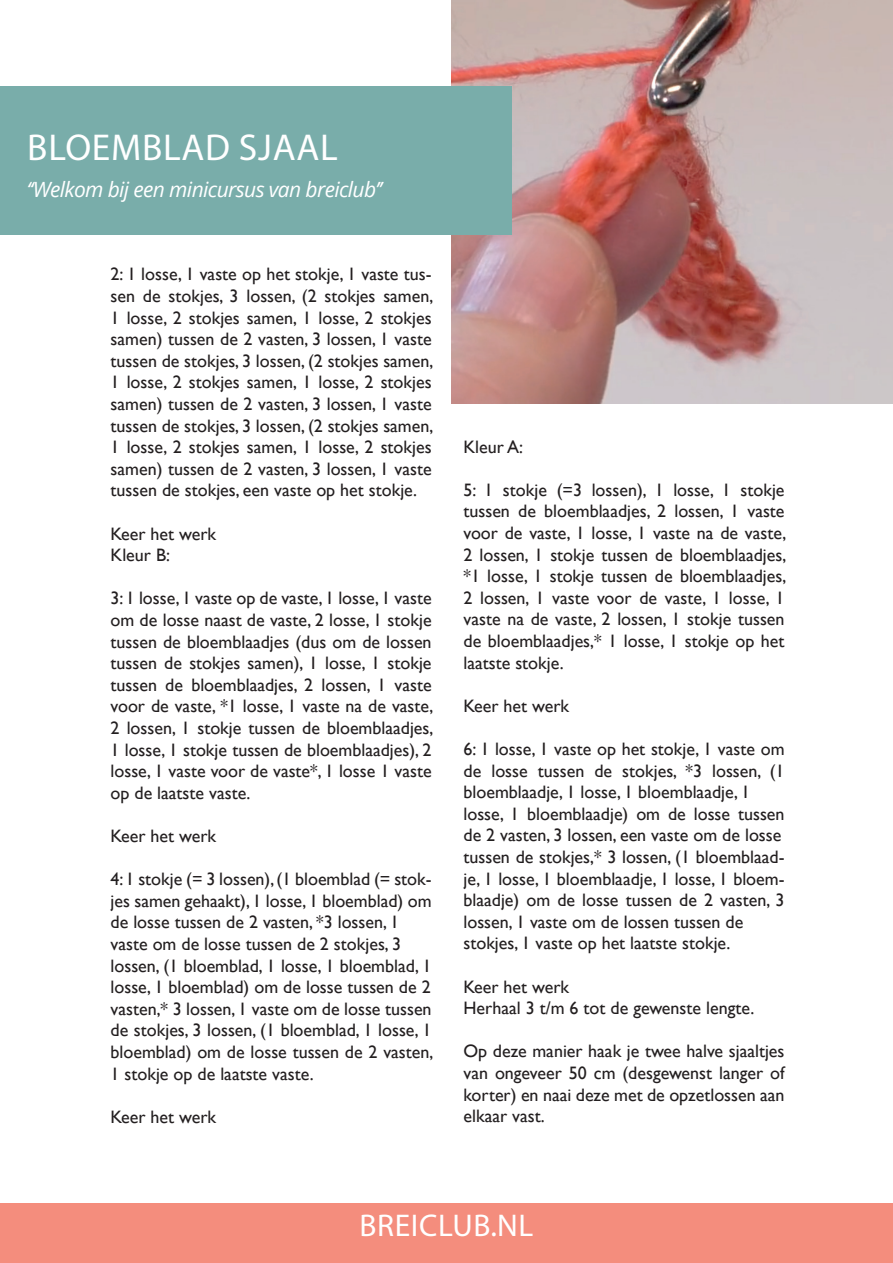
<style>
.page{position:relative;width:893px;height:1263px;background:#fff}
.page>*{position:absolute;margin:0;border:0;box-sizing:border-box;transform-origin:0 0}
.t1{font:37.5px "Myriad Pro";letter-spacing:.02em;color:#fff}
.t2{font:31.5px "Myriad Pro";letter-spacing:.02em;color:#fff}
.t3{font:italic 21px "Open Sans";letter-spacing:-.03em;color:#fff}
.t4{font:18px/21.6px "Gill Sans";color:#231f20;text-align:justify}
</style>
<div class="page">
<img style="left:452px;top:0;width:441px;height:404px">
<div style="left:0;top:86px;width:512px;height:149px;background:#79adaa"></div>
<div style="left:0;top:1203px;width:893px;height:60px;background:#f48d7d"></div>
<h1 class="t1" style="left:27px;top:125px;width:312px">BLOEMBLAD SJAAL</h1>
<p class="t3" style="left:27px;top:175px;width:357px">‘‘Welkom bij een minicursus van breiclub’’</p>
<p class="t4" style="left:111px;top:263px;width:324px">2: 1 losse, 1 vaste op het stokje, 1 vaste tus&shy;sen de stokjes, 3 lossen, (2 stokjes samen, 1 losse, 2 stokjes samen, 1 losse, 2 stokjes samen) tussen de 2 vasten, 3 lossen, 1 vaste tussen de stokjes, 3 lossen, (2 stokjes samen, 1 losse, 2 stokjes samen, 1 losse, 2 stokjes samen) tussen de 2 vasten, 3 lossen, 1 vaste tussen de stokjes, 3 lossen, (2 stokjes samen, 1 losse, 2 stokjes samen, 1 losse, 2 stokjes samen) tussen de 2 vasten, 3 lossen, 1 vaste tussen de stokjes, een vaste op het stokje.</p>
<p class="t4" style="left:111px;top:522px;width:107px">Keer het werk<br>Kleur B:</p>
<p class="t4" style="left:111px;top:587px;width:324px">3: 1 losse, 1 vaste op de vaste, 1 losse, 1 vaste om de losse naast de vaste, 2 losse, 1 stokje tussen de bloemblaadjes (dus om de lossen tussen de stokjes samen), 1 losse, 1 stokje tussen de bloemblaadjes, 2 lossen, 1 vaste voor de vaste, *1 losse, 1 vaste na de vaste, 2 lossen, 1 stokje tussen de bloemblaadjes, 1 losse, 1 stokje tussen de bloemblaadjes), 2 losse, 1 vaste voor de vaste*, 1 losse 1 vaste op de laatste vaste.</p>
<p class="t4" style="left:111px;top:825px;width:107px">Keer het werk</p>
<p class="t4" style="left:111px;top:868px;width:324px;text-align:left">4: 1 stokje (= 3 lossen), (1 bloemblad (= stok&shy;jes samen gehaakt), 1 losse, 1 bloemblad) om de losse tussen de 2 vasten, *3 lossen, 1 vaste om de losse tussen de 2 stokjes, 3 lossen, (1 bloemblad, 1 losse, 1 bloemblad, 1 losse, 1 bloemblad) om de losse tussen de 2 vasten,* 3 lossen, 1 vaste om de losse tussen de stokjes, 3 lossen, (1 bloemblad, 1 losse, 1 bloemblad) om de losse tussen de 2 vasten, 1 stokje op de laatste vaste.</p>
<p class="t4" style="left:111px;top:1106px;width:107px">Keer het werk</p>
<p class="t4" style="left:463px;top:435px;width:61px">Kleur A:</p>
<p class="t4" style="left:463px;top:479px;width:324px">5: 1 stokje (=3 lossen), 1 losse, 1 stokje tussen de bloemblaadjes, 2 lossen, 1 vaste voor de vaste, 1 losse, 1 vaste na de vaste, 2 lossen, 1 stokje tussen de bloemblaadjes, *1 losse, 1 stokje tussen de bloemblaadjes, 2 lossen, 1 vaste voor de vaste, 1 losse, 1 vaste na de vaste, 2 lossen, 1 stokje tussen de bloemblaadjes,* 1 losse, 1 stokje op het laatste stokje.</p>
<p class="t4" style="left:463px;top:695px;width:107px">Keer het werk</p>
<p class="t4" style="left:463px;top:738px;width:323px;text-align:left">6: 1 losse, 1 vaste op het stokje, 1 vaste om de losse tussen de stokjes, *3 lossen, (1 bloemblaadje, 1 losse, 1 bloemblaadje, 1 losse, 1 bloemblaadje) om de losse tussen de 2 vasten, 3 lossen, een vaste om de losse tussen de stokjes,* 3 lossen, (1 bloemblaad&shy;je, 1 losse, 1 bloemblaadje, 1 losse, 1 bloem&shy;blaadje) om de losse tussen de 2 vasten, 3 lossen, 1 vaste om de lossen tussen de stokjes, 1 vaste op het laatste stokje.</p>
<p class="t4" style="left:463px;top:975px;width:292px">Keer het werk<br>Herhaal 3 t/m 6 tot de gewenste lengte.</p>
<p class="t4" style="left:463px;top:1040px;width:323px">Op deze manier haak je twee halve sjaaltjes van ongeveer 50 cm (desgewenst langer of korter) en naai deze met de opzetlossen aan elkaar vast.</p>
<h2 class="t2" style="left:360px;top:1205px;width:175px">BREICLUB.NL</h2>
</div>
